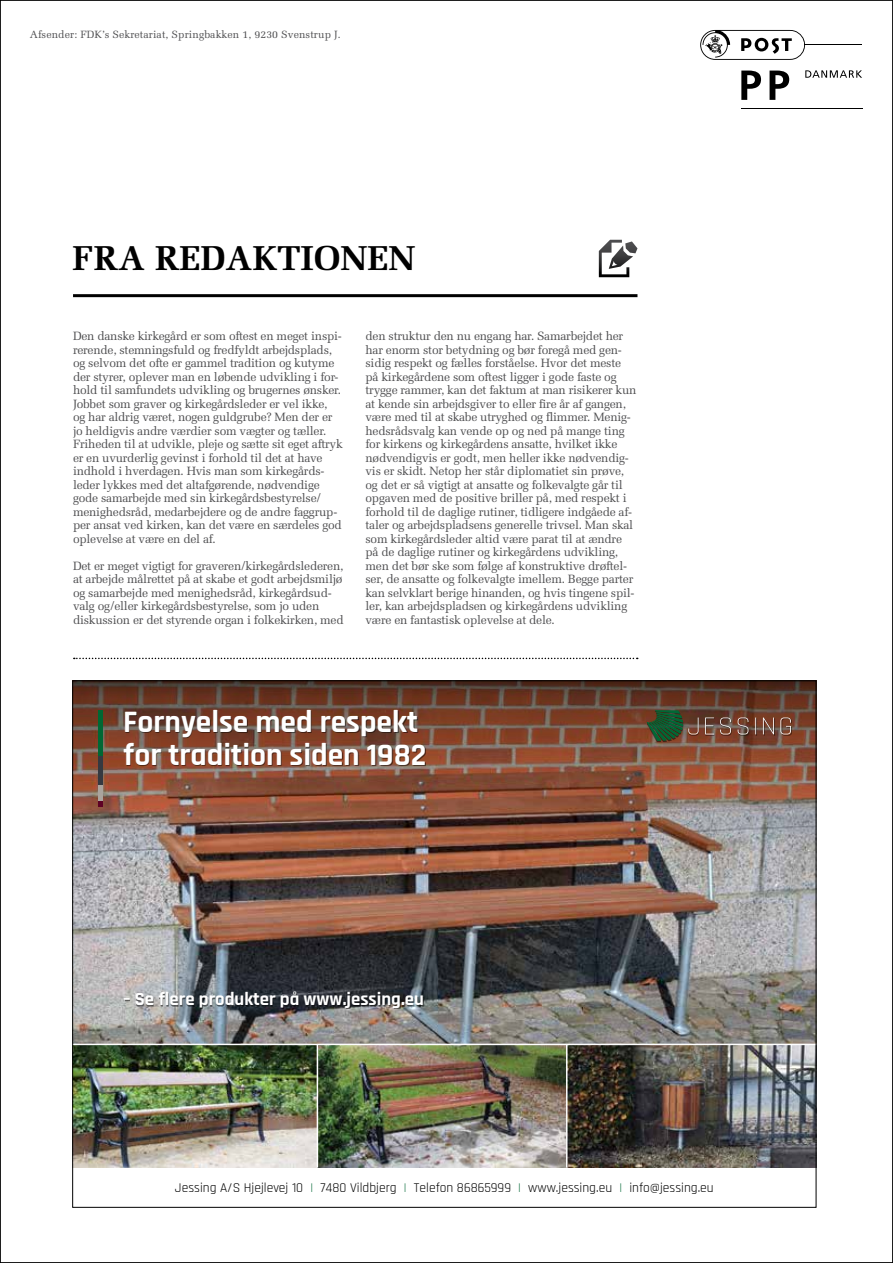
<style>
.page{position:relative;width:893px;height:1263px;background:#fff}
.page>*{position:absolute;margin:0;border:0;box-sizing:border-box;transform-origin:0 0}
.t1{font:700 34.5px "Melior";color:#000}
.t2{font:700 31.5px/33px "Rajdhani";color:#fff}
.t3{font:700 18.75px "Rajdhani";color:#fff}
.t4{font:13.5px "Rajdhani";color:#000}
.t5{font:12px/13.5px "Melior";letter-spacing:-.02em;color:#4d4d4f}
.t6{font:10.5px "Melior";letter-spacing:.01em;color:#4d4d4f}
.s1{color:#006835}
</style>
<div class="page">
<img style="left:74px;top:852px;width:740px;height:192px">
<img style="left:74px;top:682px;width:740px;height:170px">
<img style="left:74px;top:1045px;width:492px;height:123px">
<img style="left:567px;top:1045px;width:247px;height:123px">
<hr style="left:317px;top:1044px;width:1px;height:124px;background:#fff">
<div style="left:98px;top:710px;width:5px;height:47px;background:#006834"></div>
<svg style="left:98px;top:801px;width:5px;height:6px"></svg>
<div style="left:98px;top:757px;width:5px;height:30px;background:#353941"></div>
<div style="left:98px;top:785px;width:5px;height:16px;background:#aaa49d"></div>
<div style="left:125px;top:711px;width:301px;height:298px;background:#000;opacity:.5"></div>
<div style="left:647px;top:711px;width:145px;height:31px;background:#000;opacity:.5"></div>
<svg style="left:705px;top:717px;width:9px;height:17px"></svg>
<svg style="left:720px;top:717px;width:11px;height:17px"></svg>
<svg style="left:738px;top:717px;width:10px;height:17px"></svg>
<svg style="left:755px;top:717px;width:1px;height:17px"></svg>
<svg style="left:763px;top:717px;width:11px;height:17px"></svg>
<svg style="left:780px;top:717px;width:11px;height:17px"></svg>
<svg style="left:647px;top:710px;width:52px;height:31px;background:#434f32"></svg>
<svg style="left:805px;top:70px;width:57px;height:8px"></svg>
<hr style="left:804px;top:44px;width:58px;height:1px;background:#000">
<hr style="left:741px;top:108px;width:121px;height:1px;background:#000">
<svg style="left:741px;top:71px;width:20px;height:29px"></svg>
<svg style="left:770px;top:71px;width:19px;height:29px"></svg>
<svg style="left:700px;top:30px;width:105px;height:30px"></svg>
<svg style="left:74px;top:658px;width:564px;height:1px"></svg>
<hr style="left:73px;top:294px;width:564px;height:3px;background:#000">
<svg style="left:599px;top:240px;width:38px;height:37px"></svg>
<p class="t6" style="left:30px;top:28px;width:312px">Afsender: FDK’s Sekretariat, Springbakken 1, 9230 Svenstrup J.</p>
<h1 class="t1" style="left:72px;top:238px;width:345px">FRA REDAKTIONEN</h1>
<p class="t5" style="left:73px;top:330px;width:271px">Den danske kirkegård er som oftest en meget inspi&shy;rerende, stemningsfuld og fredfyldt arbejdsplads, og selvom det ofte er gammel tradition og kutyme der styrer, oplever man en løbende udvikling i for&shy;hold til samfundets udvikling og brugernes ønsker.<br>Jobbet som graver og kirkegårdsleder er vel ikke, og har aldrig været, nogen guldgrube? Men der er jo heldigvis andre værdier som vægter og tæller.<br>Friheden til at udvikle, pleje og sætte sit eget aftryk er en uvurderlig gevinst i forhold til det at have indhold i hverdagen. Hvis man som kirkegårds&shy;leder lykkes med det altafgørende, nødvendige gode samarbejde med sin kirkegårdsbestyrelse/ menighedsråd, medarbejdere og de andre faggrup&shy;per ansat ved kirken, kan det være en særdeles god oplevelse at være en del af.</p>
<p class="t5" style="left:73px;top:559px;width:272px">Det er meget vigtigt for graveren/kirkegårdslederen, at arbejde målrettet på at skabe et godt arbejdsmiljø og samarbejde med menighedsråd, kirkegårdsud&shy;valg og/eller kirkegårdsbestyrelse, som jo uden diskussion er det styrende organ i folkekirken, med</p>
<p class="t5" style="left:366px;top:330px;width:272px">den struktur den nu engang har. Samarbejdet her har enorm stor betydning og bør foregå med gen&shy;sidig respekt og fælles forståelse. Hvor det meste på kirkegårdene som oftest ligger i gode faste og trygge rammer, kan det faktum at man risikerer kun at kende sin arbejdsgiver to eller fire år af gangen, være med til at skabe utryghed og flimmer. Menig&shy;hedsrådsvalg kan vende op og ned på mange ting for kirkens og kirkegårdens ansatte, hvilket ikke nødvendigvis er godt, men heller ikke nødvendig&shy;vis er skidt. Netop her står diplomatiet sin prøve, og det er så vigtigt at ansatte og folkevalgte går til opgaven med de positive briller på, med respekt i forhold til de daglige rutiner, tidligere indgåede af&shy;taler og arbejdspladsens generelle trivsel. Man skal som kirkegårdsleder altid være parat til at ændre på de daglige rutiner og kirkegårdens udvikling, men det bør ske som følge af konstruktive drøftel&shy;ser, de ansatte og folkevalgte imellem. Begge parter kan selvklart berige hinanden, og hvis tingene spil&shy;ler, kan arbejdspladsen og kirkegårdens udvikling være en fantastisk oplevelse at dele.</p>
<h2 class="t2" style="left:123px;top:706px;width:304px">Fornyelse med respekt for tradition siden 1982</h2>
<h3 class="t3" style="left:123px;top:987px;width:302px">– Se flere produkter på www.jessing.eu</h3>
<p class="t4" style="left:175px;top:1179px;width:540px">Jessing A/S Hjejlevej 10 <span class="s1">|</span> 7480 Vildbjerg <span class="s1">|</span> Telefon 86865999 <span class="s1">|</span> www.jessing.eu <span class="s1">|</span> info@jessing.eu</p>
</div>
